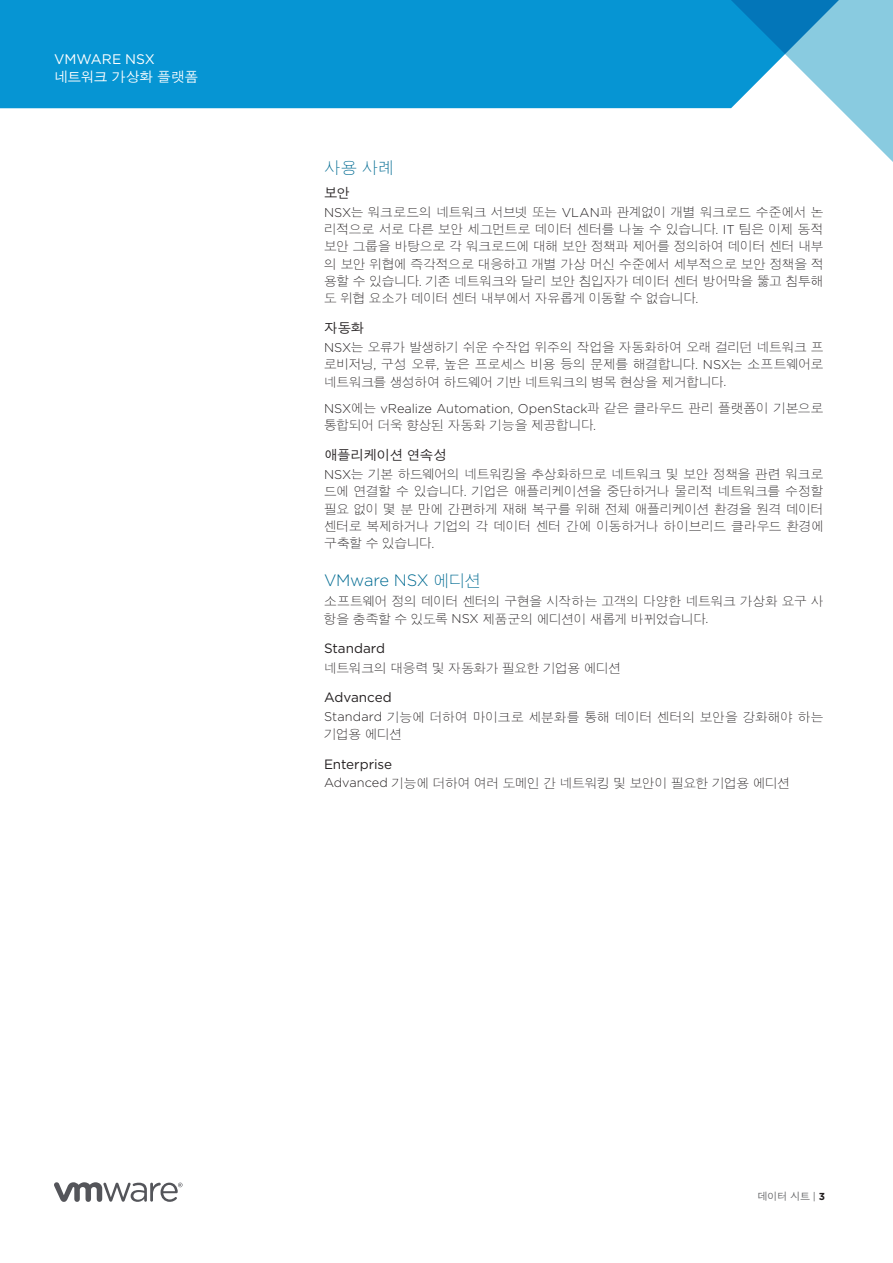
<style>
.page{position:relative;width:893px;height:1263px;background:#fff}
.page>*{position:absolute;margin:0;border:0;box-sizing:border-box;transform-origin:0 0}
.t1{font:300 16.5px "Gotham";letter-spacing:-.02em;color:#006b92}
.t2{font:300 16.5px "SM Gothic Std";color:#006b92}
.t3{font:500 13.8px "SM Gothic Std";letter-spacing:-.02em;color:#fff}
.t4{font:13.8px "Gotham";color:#fff}
.t5{font:13.5px "Gotham";letter-spacing:-.005em;color:#231f20}
.t6{font:500 13.5px "SM Gothic Std";letter-spacing:-.025em;color:#231f20}
.t7{font:300 12.75px/17.2px "SM Gothic Std";letter-spacing:-.025em;color:#231f20;text-align:justify}
.t8{font:300 12.75px "Gotham";letter-spacing:-.005em;color:#231f20}
.t9{font:500 10.2px "SM Gothic Std";color:#636466}
.s1{font-family:"Gotham"}
.s2{font-family:"SM Gothic Std"}
.s3{font-family:"Gotham";font-weight:400}
.s4{font-family:"Gotham";font-weight:700;color:#231f20}
</style>
<div class="page">
<svg style="left:54px;top:1182px;width:129px;height:20px"></svg>
<div style="left:0;top:0;width:718px;height:108px;background:#0695d3"></div>
<svg style="left:718px;top:0;width:175px;height:162px"></svg>
<p class="t4" style="left:54px;top:50px;width:102px">VMWARE NSX</p>
<p class="t3" style="left:54px;top:69px;width:146px">네트워크 가상화 플랫폼</p>
<p class="t2" style="left:324px;top:160px;width:72px">사용 사례</p>
<p class="t6" style="left:324px;top:186px;width:28px">보안</p>
<p class="t7" style="left:324px;top:205px;width:501px"><span class="s1">NSX</span>는 워크로드의 네트워크 서브넷 또는 <span class="s1">VLAN</span>과 관계없이 개별 워크로드 수준에서 논 리적으로 서로 다른 보안 세그먼트로 데이터 센터를 나눌 수 있습니다<span class="s1">. IT</span> 팀은 이제 동적 보안 그룹을 바탕으로 각 워크로드에 대해 보안 정책과 제어를 정의하여 데이터 센터 내부 의 보안 위협에 즉각적으로 대응하고 개별 가상 머신 수준에서 세부적으로 보안 정책을 적 용할 수 있습니다<span class="s1">.</span> 기존 네트워크와 달리 보안 침입자가 데이터 센터 방어막을 뚫고 침투해 도 위협 요소가 데이터 센터 내부에서 자유롭게 이동할 수 없습니다<span class="s1">.</span></p>
<p class="t6" style="left:324px;top:321px;width:42px">자동화</p>
<p class="t7" style="left:324px;top:340px;width:501px"><span class="s1">NSX</span>는 오류가 발생하기 쉬운 수작업 위주의 작업을 자동화하여 오래 걸리던 네트워크 프 로비저닝<span class="s1">,</span> 구성 오류<span class="s1">,</span> 높은 프로세스 비용 등의 문제를 해결합니다<span class="s1">. NSX</span>는 소프트웨어로 네트워크를 생성하여 하드웨어 기반 네트워크의 병목 현상을 제거합니다<span class="s1">.</span></p>
<p class="t8" style="left:324px;top:400px;width:501px">NSX<span class="s2">에는</span> vRealize Automation, OpenStack<span class="s2">과 같은 클라우드 관리 플랫폼이 기본으로</span></p>
<p class="t7" style="left:324px;top:418px;width:273px">통합되어 더욱 향상된 자동화 기능을 제공합니다<span class="s1">.</span></p>
<p class="t6" style="left:324px;top:448px;width:125px">애플리케이션 연속성</p>
<p class="t7" style="left:324px;top:467px;width:501px"><span class="s1">NSX</span>는 기본 하드웨어의 네트워킹을 추상화하므로 네트워크 및 보안 정책을 관련 워크로 드에 연결할 수 있습니다<span class="s1">.</span> 기업은 애플리케이션을 중단하거나 물리적 네트워크를 수정할 필요 없이 몇 분 만에 간편하게 재해 복구를 위해 전체 애플리케이션 환경을 원격 데이터 센터로 복제하거나 기업의 각 데이터 센터 간에 이동하거나 하이브리드 클라우드 환경에 구축할 수 있습니다<span class="s1">.</span></p>
<p class="t1" style="left:324px;top:570px;width:159px">VMware NSX <span class="s2">에디션</span></p>
<p class="t7" style="left:324px;top:594px;width:501px">소프트웨어 정의 데이터 센터의 구현을 시작하는 고객의 다양한 네트워크 가상화 요구 사 항을 충족할 수 있도록 <span class="s1">NSX</span> 제품군의 에디션이 새롭게 바뀌었습니다<span class="s1">.</span></p>
<p class="t5" style="left:324px;top:640px;width:63px">Standard</p>
<p class="t7" style="left:324px;top:660px;width:299px">네트워크의 대응력 및 자동화가 필요한 기업용 에디션</p>
<p class="t5" style="left:324px;top:689px;width:69px">Advanced</p>
<p class="t7" style="left:324px;top:709px;width:501px"><span class="s1">Standard</span> 기능에 더하여 마이크로 세분화를 통해 데이터 센터의 보안을 강화해야 하는 기업용 에디션</p>
<p class="t5" style="left:324px;top:755px;width:70px">Enterprise</p>
<p class="t7" style="left:324px;top:775px;width:468px"><span class="s1">Advanced</span> 기능에 더하여 여러 도메인 간 네트워킹 및 보안이 필요한 기업용 에디션</p>
<p class="t9" style="left:757px;top:1191px;width:69px">데이터 시트 <span class="s3">|</span> <span class="s4">3</span></p>
</div>
